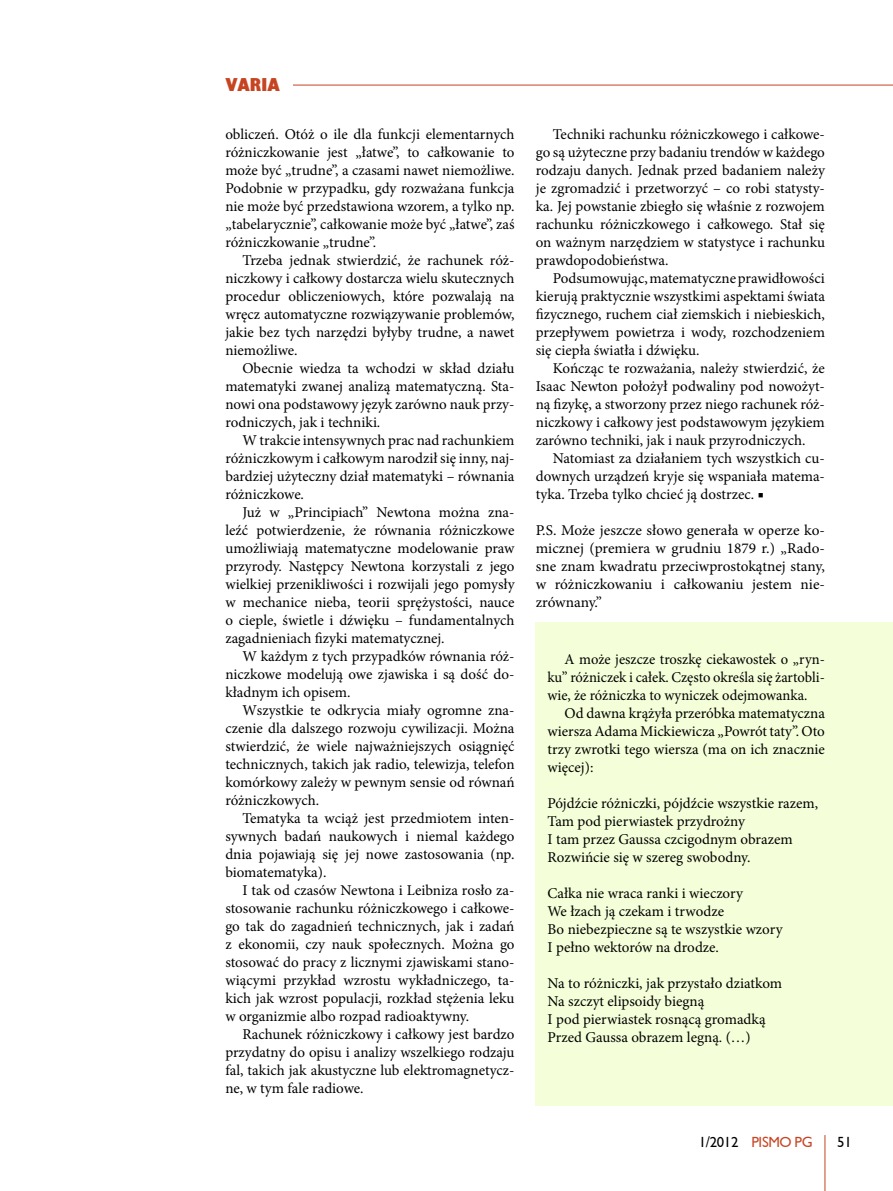
<style>
.page{position:relative;width:893px;height:1191px;background:#fff}
.page>*{position:absolute;margin:0;border:0;box-sizing:border-box;transform-origin:0 0}
.t1{font:900 18px "EFN Gilead";color:#c74421}
.t2{font:15px/18px "Minion Pro";color:#000;text-align:justify}
.t3{font:13.5px "EFN Gilead";color:#c74422}
.t4{font:13.5px "EFN Gilead";color:#000}
.s1{color:#000}
</style>
<div class="page">
<hr style="left:225px;top:85px;width:668px;height:1px;background:#c74422">
<hr style="left:825px;top:1135px;width:1px;height:56px;background:#c74422">
<div style="left:536px;top:622px;width:357px;height:484px;background:#f4fed8"></div>
<div style="left:225px;top:72px;width:68px;height:27px;background:#fff"></div>
<p class="t1" style="left:225px;top:73px;width:56px">VARIA</p>
<p class="t2" style="left:225px;top:125px;width:291px">obliczeń. Otóż o ile dla funkcji elementarnych różniczkowanie jest „łatwe”, to całkowanie to może być „trudne”, a czasami nawet niemożliwe.<br>Podobnie w przypadku, gdy rozważana funkcja nie może być przedstawiona wzorem, a tylko np. „tabelarycznie”, całkowanie może być „łatwe”, zaś różniczkowanie „trudne”.</p>
<p class="t2" style="left:225px;top:251px;width:291px;text-indent:17px">Trzeba jednak stwierdzić, że rachunek róż&shy;niczkowy i całkowy dostarcza wielu skutecznych procedur obliczeniowych, które pozwalają na wręcz automatyczne rozwiązywanie problemów, jakie bez tych narzędzi byłyby trudne, a nawet niemożliwe.</p>
<p class="t2" style="left:225px;top:359px;width:291px;text-indent:17px">Obecnie wiedza ta wchodzi w skład działu matematyki zwanej analizą matematyczną. Sta&shy;nowi ona podstawowy język zarówno nauk przy&shy;rodniczych, jak i techniki.</p>
<p class="t2" style="left:225px;top:431px;width:291px;text-indent:17px">W trakcie intensywnych prac nad rachunkiem różniczkowym i całkowym narodził się inny, naj&shy;bardziej użyteczny dział matematyki – równania różniczkowe.</p>
<p class="t2" style="left:225px;top:503px;width:291px;text-indent:17px">Już w „Principiach” Newtona można zna&shy;leźć potwierdzenie, że równania różniczkowe umożliwiają matematyczne modelowanie praw przyrody. Następcy Newtona korzystali z jego wielkiej przenikliwości i rozwijali jego pomysły w mechanice nieba, teorii sprężystości, nauce o cieple, świetle i dźwięku – fundamentalnych zagadnieniach fizyki matematycznej.</p>
<p class="t2" style="left:225px;top:647px;width:291px;text-indent:17px">W każdym z tych przypadków równania róż&shy;niczkowe modelują owe zjawiska i są dość do&shy;kładnym ich opisem.</p>
<p class="t2" style="left:225px;top:701px;width:291px;text-indent:17px">Wszystkie te odkrycia miały ogromne zna&shy;czenie dla dalszego rozwoju cywilizacji. Można stwierdzić, że wiele najważniejszych osiągnięć technicznych, takich jak radio, telewizja, telefon komórkowy zależy w pewnym sensie od równań różniczkowych.</p>
<p class="t2" style="left:225px;top:809px;width:291px;text-indent:17px">Tematyka ta wciąż jest przedmiotem inten&shy;sywnych badań naukowych i niemal każdego dnia pojawiają się jej nowe zastosowania (np. biomatematyka).</p>
<p class="t2" style="left:225px;top:881px;width:291px;text-indent:17px">I tak od czasów Newtona i Leibniza rosło za&shy;stosowanie rachunku różniczkowego i całkowe&shy;go tak do zagadnień technicznych, jak i zadań z ekonomii, czy nauk społecznych. Można go stosować do pracy z licznymi zjawiskami stano&shy;wiącymi przykład wzrostu wykładniczego, ta&shy;kich jak wzrost populacji, rozkład stężenia leku w organizmie albo rozpad radioaktywny.</p>
<p class="t2" style="left:225px;top:1025px;width:291px;text-indent:17px">Rachunek różniczkowy i całkowy jest bardzo przydatny do opisu i analizy wszelkiego rodzaju fal, takich jak akustyczne lub elektromagnetycz&shy;ne, w tym fale radiowe.</p>
<p class="t2" style="left:536px;top:125px;width:291px;text-indent:17px">Techniki rachunku różniczkowego i całkowe&shy;go są użyteczne przy badaniu trendów w każdego rodzaju danych. Jednak przed badaniem należy je zgromadzić i przetworzyć – co robi statysty&shy;ka. Jej powstanie zbiegło się właśnie z rozwojem rachunku różniczkowego i całkowego. Stał się on ważnym narzędziem w statystyce i rachunku prawdopodobieństwa.</p>
<p class="t2" style="left:536px;top:269px;width:291px;text-indent:17px">Podsumowując, matematyczne prawidłowości kierują praktycznie wszystkimi aspektami świata fizycznego, ruchem ciał ziemskich i niebieskich, przepływem powietrza i wody, rozchodzeniem się ciepła światła i dźwięku.</p>
<p class="t2" style="left:536px;top:359px;width:291px;text-indent:17px">Kończąc te rozważania, należy stwierdzić, że Isaac Newton położył podwaliny pod nowożyt&shy;ną fizykę, a stworzony przez niego rachunek róż&shy;niczkowy i całkowy jest podstawowym językiem zarówno techniki, jak i nauk przyrodniczych.</p>
<p class="t2" style="left:536px;top:449px;width:291px;text-indent:17px">Natomiast za działaniem tych wszystkich cu&shy;downych urządzeń kryje się wspaniała matema&shy;tyka. Trzeba tylko chcieć ją dostrzec. ■</p>
<p class="t2" style="left:536px;top:521px;width:291px">P.S. Może jeszcze słowo generała w operze ko&shy;micznej (premiera w grudniu 1879 r.) „Rado&shy;sne znam kwadratu przeciwprostokątnej stany, w różniczkowaniu i całkowaniu jestem nie&shy;zrównany.”</p>
<p class="t2" style="left:547px;top:650px;width:279px;text-indent:17px">A może jeszcze troszkę ciekawostek o „ryn&shy;ku” różniczek i całek. Często określa się żartobli&shy;wie, że różniczka to wyniczek odejmowanka.</p>
<p class="t2" style="left:547px;top:704px;width:279px;text-indent:17px">Od dawna krążyła przeróbka matematyczna wiersza Adama Mickiewicza „Powrót taty”. Oto trzy zwrotki tego wiersza (ma on ich znacznie więcej):</p>
<p class="t2" style="left:547px;top:794px;width:272px;text-align:left">Pójdźcie różniczki, pójdźcie wszystkie razem, Tam pod pierwiastek przydrożny<br>I tam przez Gaussa czcigodnym obrazem Rozwińcie się w szereg swobodny.</p>
<p class="t2" style="left:547px;top:884px;width:237px;text-align:left">Całka nie wraca ranki i wieczory<br>We łzach ją czekam i trwodze<br>Bo niebezpieczne są te wszystkie wzory<br>I pełno wektorów na drodze.</p>
<p class="t2" style="left:547px;top:974px;width:236px;text-align:left">Na to różniczki, jak przystało dziatkom Na szczyt elipsoidy biegną<br>I pod pierwiastek rosnącą gromadką Przed Gaussa obrazem legną. (…)</p>
<p class="t3" style="left:699px;top:1133px;width:115px"><span class="s1">1/2012</span> PISMO PG</p>
<p class="t4" style="left:837px;top:1133px;width:16px">51</p>
</div>
